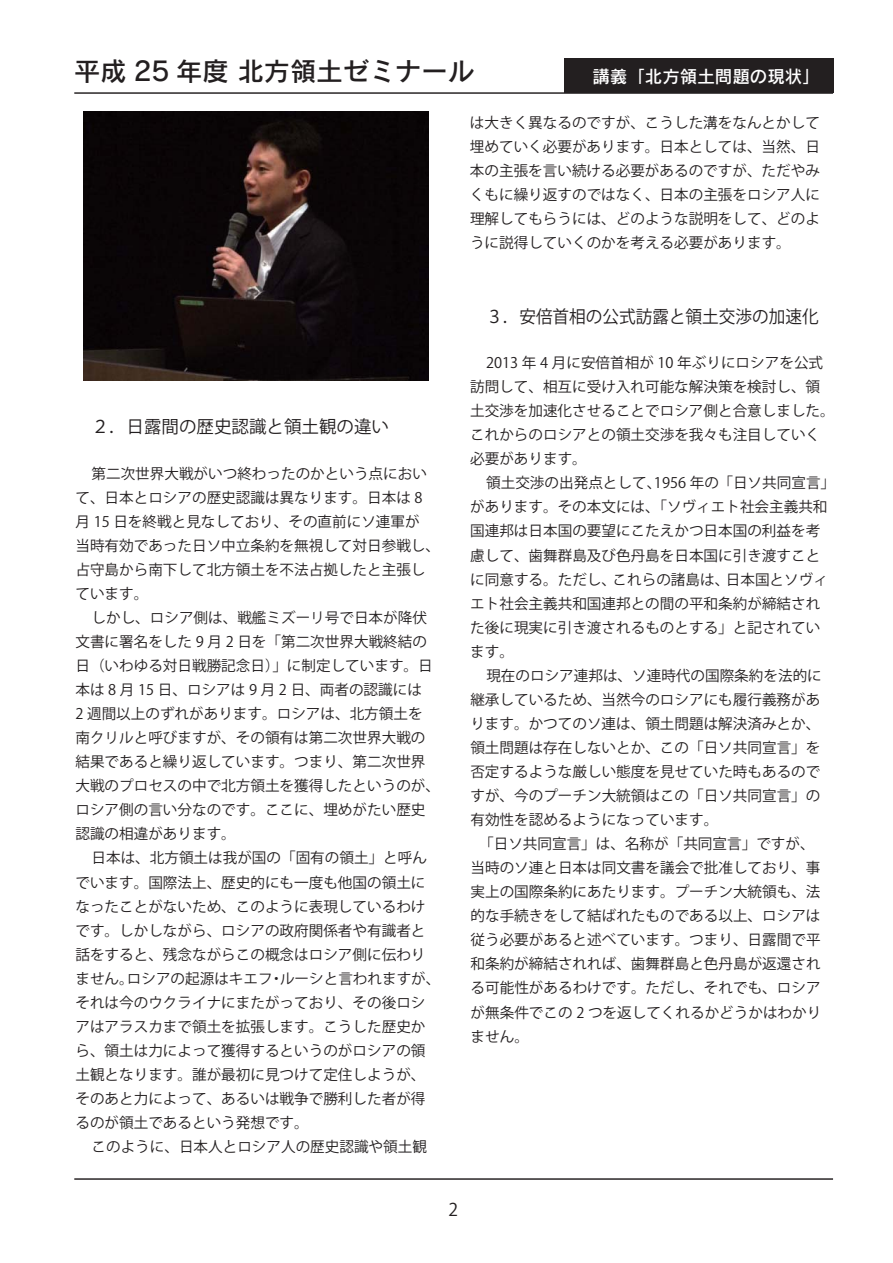
<style>
.page{position:relative;width:893px;height:1263px;background:#fff}
.page>*{position:absolute;margin:0;border:0;box-sizing:border-box;transform-origin:0 0}
.t1{font:26.25px "Rodin CID DB 90 msp RKSJ H";color:#231f20}
.t2{font:17.55px "Koz Go Pro Regular 90 msp RKSJ H";color:#231f20;scale:.95 1}
.t3{font:17.55px "Koz Go Pro Regular 90 msp RKSJ H";color:#231f20}
.t4{font:17.55px "Rodin CID DB 90 msp RKSJ H";color:#fff}
.t5{font:14.55px/24px "Koz Go Pro Regular 90 msp RKSJ H";color:#231f20}
</style>
<div class="page">
<hr style="left:74px;top:92px;width:759px;height:2px;background:#231f20">
<hr style="left:74px;top:1178px;width:759px;height:2px;background:#231f20">
<img style="left:83px;top:111px;width:346px;height:270px">
<div style="left:564px;top:58px;width:269px;height:35px;background:#231f20"></div>
<h1 class="t1" style="left:74px;top:61px;width:401px">平成 25 年度 北方領土ゼミナール</h1>
<p class="t4" style="left:592px;top:70px;width:229px">講義「北方領土問題の現状」</p>
<p class="t5" style="left:470px;top:112px;width:351px;text-align:justify">は大きく異なるのですが、こうした溝をなんとかして埋めていく必要があります。日本としては、当然、日本の主張を言い続ける必要があるのですが、ただやみくもに繰り返すのではなく、日本の主張をロシア人に理解してもらうには、どのような説明をして、どのように説得していくのかを考える必要があります。</p>
<p class="t3" style="left:91px;top:420px;width:299px">２．日露間の歴史認識と領土観の違い</p>
<p class="t5" style="left:75px;top:463px;width:366px;text-indent:16px">第二次世界大戦がいつ終わったのかという点において、日本とロシアの歴史認識は異なります。日本は 8月 15 日を終戦と見なしており、その直前にソ連軍が<br>当時有効であった日ソ中立条約を無視して対日参戦し、占守島から南下して北方領土を不法占拠したと主張しています。</p>
<p class="t5" style="left:75px;top:607px;width:366px;text-indent:16px">しかし、ロシア側は、戦艦ミズーリ号で日本が降伏文書に署名をした 9 月 2 日を「第二次世界大戦終結の日（いわゆる対日戦勝記念日）」に制定しています。日本は 8 月 15 日、ロシアは 9 月 2 日、両者の認識には<br>2 週間以上のずれがあります。ロシアは、北方領土を南クリルと呼びますが、その領有は第二次世界大戦の結果であると繰り返しています。つまり、第二次世界大戦のプロセスの中で北方領土を獲得したというのが、ロシア側の言い分なのです。ここに、埋めがたい歴史認識の相違があります。</p>
<p class="t5" style="left:75px;top:848px;width:366px;text-indent:16px">日本は、北方領土は我が国の「固有の領土」と呼んでいます。国際法上、歴史的にも一度も他国の領土になったことがないため、このように表現しているわけです。しかしながら、ロシアの政府関係者や有識者と話をすると、残念ながらこの概念はロシア側に伝わりません。ロシアの起源はキエフ・ルーシと言われますが、それは今のウクライナにまたがっており、その後ロシアはアラスカまで領土を拡張します。こうした歴史から、領土は力によって獲得するというのがロシアの領土観となります。誰が最初に見つけて定住しようが、そのあと力によって、あるいは戦争で勝利した者が得るのが領土であるという発想です。</p>
<p class="t5" style="left:91px;top:1137px;width:337px">このように、日本人とロシア人の歴史認識や領土観</p>
<p class="t2" style="left:486px;top:309px;width:351px">３．安倍首相の公式訪露と領土交渉の加速化</p>
<p class="t5" style="left:470px;top:353px;width:366px;text-indent:16px">2013 年 4 月に安倍首相が 10 年ぶりにロシアを公式訪問して、相互に受け入れ可能な解決策を検討し、領土交渉を加速化させることでロシア側と合意しました。これからのロシアとの領土交渉を我々も注目していく必要があります。</p>
<p class="t5" style="left:470px;top:473px;width:366px;text-indent:16px">領土交渉の出発点として、1956 年の「日ソ共同宣言」があります。その本文には、「ソヴィエト社会主義共和国連邦は日本国の要望にこたえかつ日本国の利益を考慮して、歯舞群島及び色丹島を日本国に引き渡すことに同意する。ただし、これらの諸島は、日本国とソヴィエト社会主義共和国連邦との間の平和条約が締結された後に現実に引き渡されるものとする」と記されています。</p>
<p class="t5" style="left:470px;top:665px;width:353px;text-align:justify;text-indent:16px">現在のロシア連邦は、ソ連時代の国際条約を法的に継承しているため、当然今のロシアにも履行義務があります。かつてのソ連は、領土問題は解決済みとか、領土問題は存在しないとか、この「日ソ共同宣言」を否定するような厳しい態度を見せていた時もあるのですが、今のプーチン大統領はこの「日ソ共同宣言」の有効性を認めるようになっています。</p>
<p class="t5" style="left:470px;top:834px;width:352px;text-indent:9px">「日ソ共同宣言」は、名称が「共同宣言」ですが、当時のソ連と日本は同文書を議会で批准しており、事実上の国際条約にあたります。プーチン大統領も、法的な手続きをして結ばれたものである以上、ロシアは従う必要があると述べています。つまり、日露間で平和条約が締結されれば、歯舞群島と色丹島が返還される可能性があるわけです。ただし、それでも、ロシアが無条件でこの 2 つを返してくれるかどうかはわかりません。</p>
<p class="t3" style="left:448px;top:1202px;width:11px">2</p>
</div>
